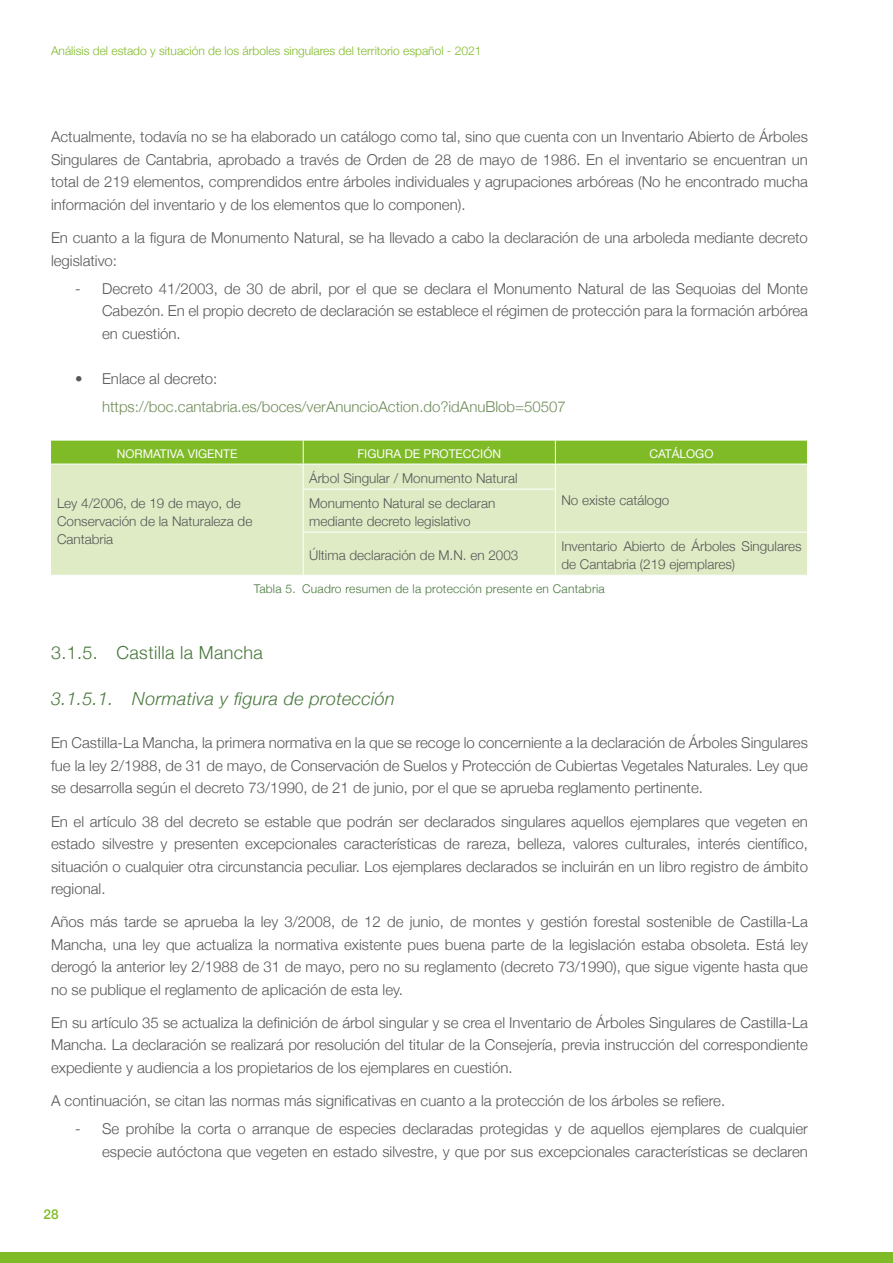
<style>
.page{position:relative;width:893px;height:1263px;background:#fff}
.page>*{position:absolute;margin:0;border:0;box-sizing:border-box;transform-origin:0 0}
.t1{font:italic 300 18px "Helvetica Neue";letter-spacing:.02em;color:#48773b}
.t2{font:300 18px "Helvetica Neue";letter-spacing:.02em;color:#48773b}
.t3{font:300 15px/22.5px "Helvetica Neue";color:#575756;text-align:justify}
.t4{font:300 15px "Helvetica Neue";color:#6e8c59}
.t5{font:300 13.5px/18px "Helvetica Neue";color:#575756}
.t6{font:500 13.5px "Helvetica Neue";color:#7fba27}
.t7{font:300 12px "Helvetica Neue";color:#7fba27}
.t8{font:300 12px "Helvetica Neue";letter-spacing:.02em;color:#48773b}
.t9{font:12px "Helvetica Neue";color:#fff}
</style>
<div class="page">
<div style="left:0;top:1252px;width:893px;height:11px;background:#7fba27"></div>
<div style="left:51px;top:489px;width:756px;height:86px;background:#deebc5"></div>
<svg style="left:51px;top:441px;width:757px;height:48px;background:#b2d47c"></svg>
<hr style="left:303px;top:489px;width:253px;height:1px;background:#fff">
<hr style="left:303px;top:489px;width:1px;height:43px;background:#fff">
<hr style="left:555px;top:489px;width:1px;height:43px;background:#fff">
<hr style="left:303px;top:532px;width:252px;height:1px;background:#fff">
<hr style="left:303px;top:532px;width:1px;height:43px;background:#fff">
<hr style="left:555px;top:532px;width:253px;height:1px;background:#fff">
<hr style="left:555px;top:532px;width:1px;height:43px;background:#fff">
<p class="t7" style="left:51px;top:41px;width:432px">Análisis del estado y situación de los árboles singulares del territorio español - 2021</p>
<p class="t3" style="left:51px;top:124px;width:758px">Actualmente, todavía no se ha elaborado un catálogo como tal, sino que cuenta con un Inventario Abierto de Árboles Singulares de Cantabria, aprobado a través de Orden de 28 de mayo de 1986. En el inventario se encuentran un total de 219 elementos, comprendidos entre árboles individuales y agrupaciones arbóreas (No he encontrado mucha información del inventario y de los elementos que lo componen).</p>
<p class="t3" style="left:51px;top:226px;width:758px">En cuanto a la figura de Monumento Natural, se ha llevado a cabo la declaración de una arboleda mediante decreto legislativo:</p>
<p class="t3" style="left:75px;top:276px;width:7px">‐</p>
<p class="t3" style="left:102px;top:276px;width:707px">Decreto 41/2003, de 30 de abril, por el que se declara el Monumento Natural de las Sequoias del Monte Cabezón. En el propio decreto de declaración se establece el régimen de protección para la formación arbórea en cuestión.</p>
<p class="t3" style="left:75px;top:366px;width:144px">• Enlace al decreto:</p>
<p class="t4" style="left:102px;top:395px;width:465px">https://boc.cantabria.es/boces/verAnuncioAction.do?idAnuBlob=50507</p>
<p class="t9" style="left:117px;top:445px;width:122px">NORMATIVA VIGENTE</p>
<p class="t9" style="left:357px;top:445px;width:145px">FIGURA DE PROTECCIÓN</p>
<p class="t9" style="left:649px;top:445px;width:66px">CATÁLOGO</p>
<p class="t5" style="left:309px;top:465px;width:210px;line-height:25px">Árbol Singular / Monumento Natural<br>Monumento Natural se declaran</p>
<p class="t5" style="left:561px;top:490px;width:110px">No existe catálogo</p>
<p class="t5" style="left:57px;top:493px;width:197px">Ley 4/2006, de 19 de mayo, de<br>Conservación de la Naturaleza de<br>Cantabria</p>
<p class="t5" style="left:309px;top:511px;width:163px">mediante decreto legislativo</p>
<p class="t5" style="left:309px;top:545px;width:211px">Última declaración de M.N. en 2003</p>
<p class="t5" style="left:561px;top:536px;width:242px">Inventario Abierto de Árboles Singulares de Cantabria (219 ejemplares)</p>
<p class="t8" style="left:254px;top:579px;width:353px">Tabla 5. Cuadro resumen de la protección presente en Cantabria</p>
<p class="t2" style="left:51px;top:638px;width:213px">3.1.5. Castilla la Mancha</p>
<p class="t1" style="left:51px;top:684px;width:345px">3.1.5.1. Normativa y figura de protección</p>
<p class="t3" style="left:51px;top:731px;width:758px">En Castilla-La Mancha, la primera normativa en la que se recoge lo concerniente a la declaración de Árboles Singulares fue la ley 2/1988, de 31 de mayo, de Conservación de Suelos y Protección de Cubiertas Vegetales Naturales. Ley que se desarrolla según el decreto 73/1990, de 21 de junio, por el que se aprueba reglamento pertinente.</p>
<p class="t3" style="left:51px;top:809px;width:758px">En el artículo 38 del decreto se estable que podrán ser declarados singulares aquellos ejemplares que vegeten en estado silvestre y presenten excepcionales características de rareza, belleza, valores culturales, interés científico, situación o cualquier otra circunstancia peculiar. Los ejemplares declarados se incluirán en un libro registro de ámbito regional.</p>
<p class="t3" style="left:51px;top:909px;width:758px">Años más tarde se aprueba la ley 3/2008, de 12 de junio, de montes y gestión forestal sostenible de Castilla-La Mancha, una ley que actualiza la normativa existente pues buena parte de la legislación estaba obsoleta. Está ley derogó la anterior ley 2/1988 de 31 de mayo, pero no su reglamento (decreto 73/1990), que sigue vigente hasta que no se publique el reglamento de aplicación de esta ley.</p>
<p class="t3" style="left:51px;top:1010px;width:758px">En su artículo 35 se actualiza la definición de árbol singular y se crea el Inventario de Árboles Singulares de Castilla-La Mancha. La declaración se realizará por resolución del titular de la Consejería, previa instrucción del correspondiente expediente y audiencia a los propietarios de los ejemplares en cuestión.</p>
<p class="t3" style="left:75px;top:1085px;width:652px;line-height:28.2px;text-indent:-24px">A continuación, se citan las normas más significativas en cuanto a la protección de los árboles se refiere. ‐</p>
<p class="t3" style="left:102px;top:1116px;width:707px">Se prohíbe la corta o arranque de especies declaradas protegidas y de aquellos ejemplares de cualquier especie autóctona que vegeten en estado silvestre, y que por sus excepcionales características se declaren</p>
<p class="t6" style="left:44px;top:1203px;width:17px">28</p>
</div>
